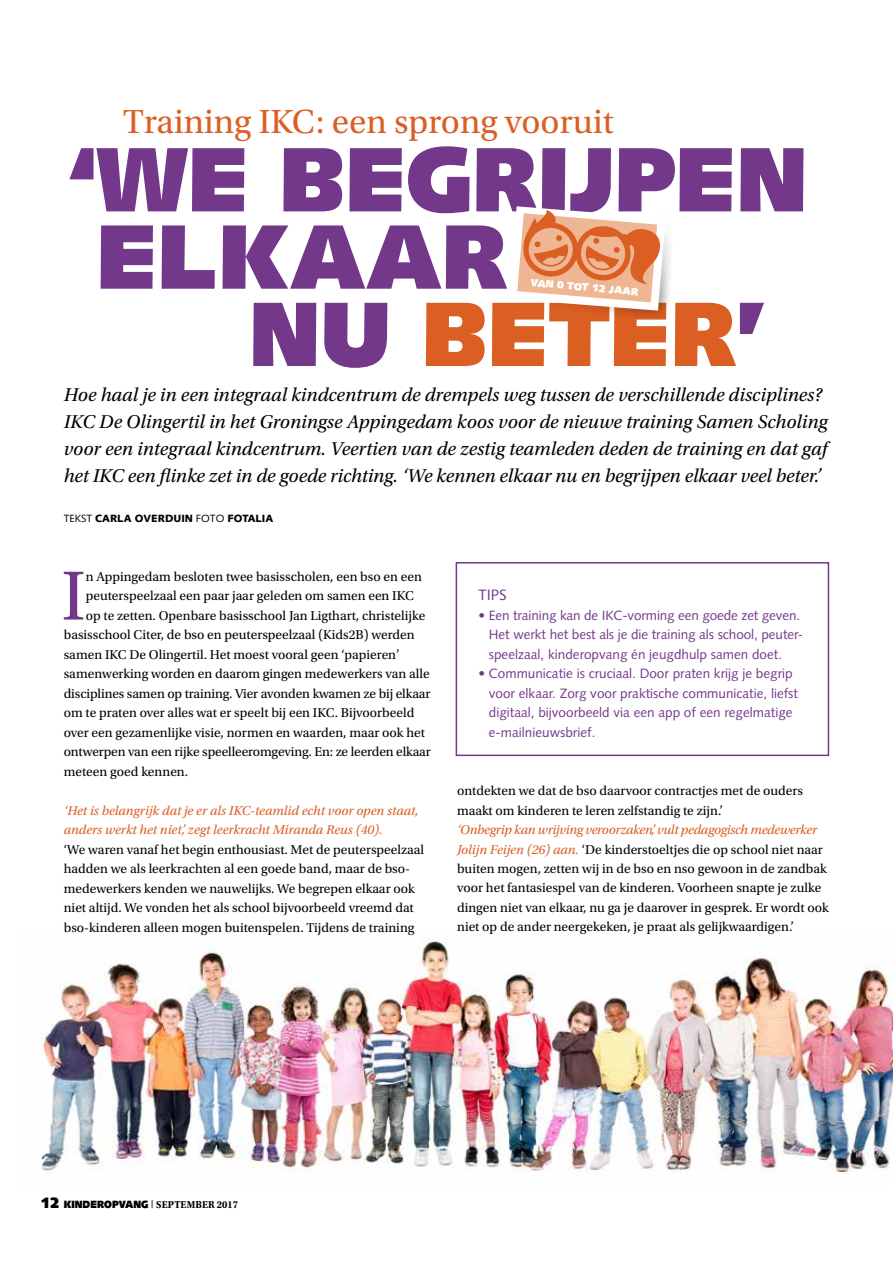
<style>
.page{position:relative;width:893px;height:1263px;background:#fff}
.page>*{position:absolute;margin:0;border:0;box-sizing:border-box;transform-origin:0 0}
.t1{font:900 91.35px/77.2px "Syntax LT Std";color:#74388b}
.t2{font:900 91.35px "Syntax LT Std";color:#db5f23}
.t3{font:73.2px "Utopia Std";color:#74388b}
.t4{font:35.1px "Utopia Std";color:#db5f23}
.t5{font:italic 19.5px/27px "Utopia Std";color:#000}
.t6{font:15px "Syntax LT Std";color:#74388b}
.t7{font:13.5px/19.5px "Utopia Std";color:#000}
.t8{font:13.5px/19.5px "Syntax LT Std";color:#74388b;text-align:justify}
.t9{font:italic 13.5px/19.5px "Utopia Std";color:#db5f23}
.t10{font:900 10.5px "Syntax LT Std";color:#000}
.t11{font:700 10.5px "Utopia Std";letter-spacing:.01em;color:#000;scale:.95 1}
.t12{font:900 10.35px "Syntax LT Std";color:#fff}
.s1{color:#74388b}
.s2{font-weight:400}
.s3{font-style:italic;color:#db5f23}
.s4{font-family:"Syntax LT Std";font-weight:900;font-size:15px}
.s5{font-family:"Syntax LT Std";font-weight:900}
.s6{font-family:"Syntax LT Std";font-weight:400}
</style>
<div class="page">
<img style="left:35px;top:939px;width:858px;height:233px">
<div style="left:456px;top:562px;width:373px;height:194px;border:2px solid #74388b"></div>
<svg style="left:598px;top:234px;width:72px;height:83px"></svg>
<svg style="left:517px;top:210px;width:149px;height:101px"></svg>
<h3 class="t4" style="left:123px;top:102px;width:492px">Training IKC: een sprong vooruit</h3>
<h1 class="t1" style="left:97px;top:142px;width:712px;text-indent:-30px">‘WE BEGRIJPEN<br>ELKAAR</h1>
<h1 class="t2" style="left:249px;top:280px;width:519px"><span class="s1">NU</span> BETER<span class="s1">’</span></h1>
<p class="t12" style="left:531px;top:276px;width:110px;rotate:5deg">VAN 0 TOT 12 JAAR</p>
<p class="t5" style="left:64px;top:382px;width:765px">Hoe haal je in een integraal kindcentrum de drempels weg tussen de verschillende disciplines?<br>IKC De Olingertil in het Groningse Appingedam koos voor de nieuwe training Samen Scholing voor een integraal kindcentrum. Veertien van de zestig teamleden deden de training en dat gaf het IKC een flinke zet in de goede richting. ‘We kennen elkaar nu en begrijpen elkaar veel beter.’</p>
<p class="t10" style="left:64px;top:512px;width:211px"><span class="s2">TEKST</span> CARLA OVERDUIN <span class="s2">FOTO</span> FOTALIA</p>
<h2 class="t3" style="left:61px;top:556px;width:26px">I</h2>
<p class="t7" style="left:86px;top:567px;width:338px">n Appingedam besloten twee basisscholen, een bso en een</p>
<p class="t7" style="left:86px;top:586px;width:330px">peuterspeelzaal een paar jaar geleden om samen een IKC</p>
<p class="t7" style="left:86px;top:606px;width:341px">op te zetten. Openbare basisschool Jan Ligthart, christelijke</p>
<p class="t7" style="left:64px;top:625px;width:352px">basisschool Citer, de bso en peuterspeelzaal (Kids2B) werden</p>
<p class="t7" style="left:64px;top:645px;width:337px">samen IKC De Olingertil. Het moest vooral geen ‘papieren’</p>
<p class="t7" style="left:64px;top:664px;width:367px">samenwerking worden en daarom gingen medewerkers van alle</p>
<p class="t7" style="left:64px;top:684px;width:368px">disciplines samen op training. Vier avonden kwamen ze bij elkaar</p>
<p class="t7" style="left:64px;top:703px;width:352px">om te praten over alles wat er speelt bij een IKC. Bijvoorbeeld</p>
<p class="t7" style="left:64px;top:723px;width:363px">over een gezamenlijke visie, normen en waarden, maar ook het</p>
<p class="t7" style="left:64px;top:742px;width:369px">ontwerpen van een rijke speelleeromgeving. En: ze leerden elkaar</p>
<p class="t7" style="left:64px;top:762px;width:126px">meteen goed kennen.</p>
<p class="t9" style="left:64px;top:801px;width:356px">‘Het is belangrijk dat je er als IKC-teamlid echt voor open staat, anders werkt het niet’, zegt leerkracht Miranda Reus (40).</p>
<p class="t7" style="left:64px;top:840px;width:362px">‘We waren vanaf het begin enthousiast. Met de peuterspeelzaal hadden we als leerkrachten al een goede band, maar de bso&shy;medewerkers kenden we nauwelijks. We begrepen elkaar ook niet altijd. We vonden het als school bijvoorbeeld vreemd dat bso-kinderen alleen mogen buitenspelen. Tijdens de training</p>
<p class="t6" style="left:478px;top:586px;width:30px">TIPS</p>
<p class="t8" style="left:489px;top:605px;width:314px;text-indent:-11px">• Een training kan de IKC-vorming een goede zet geven.<br>Het werkt het best als je die training als school, peuter&shy;speelzaal, kinderopvang én jeugdhulp samen doet.</p>
<p class="t8" style="left:489px;top:664px;width:311px;text-align:left;text-indent:-11px">• Communicatie is cruciaal. Door praten krijg je begrip voor elkaar. Zorg voor praktische communicatie, liefst digitaal, bijvoorbeeld via een app of een regelmatige e-mailnieuwsbrief.</p>
<p class="t7" style="left:457px;top:781px;width:347px">ontdekten we dat de bso daarvoor contractjes met de ouders maakt om kinderen te leren zelfstandig te zijn.’</p>
<p class="t7" style="left:457px;top:820px;width:373px"><span class="s3">‘Onbegrip kan wrijving veroorzaken’, vult pedagogisch medewerker Jolijn Feijen (26) aan.</span> ‘De kinderstoeltjes die op school niet naar buiten mogen, zetten wij in de bso en nso gewoon in de zandbak voor het fantasiespel van de kinderen. Voorheen snapte je zulke dingen niet van elkaar, nu ga je daarover in gesprek. Er wordt ook niet op de ander neergekeken, je praat als gelijkwaardigen.’</p>
<p class="t11" style="left:41px;top:1198px;width:209px"><span class="s4">12</span> <span class="s5">KINDEROPVANG</span> <span class="s6">|</span> SEPTEMBER 2017</p>
</div>
